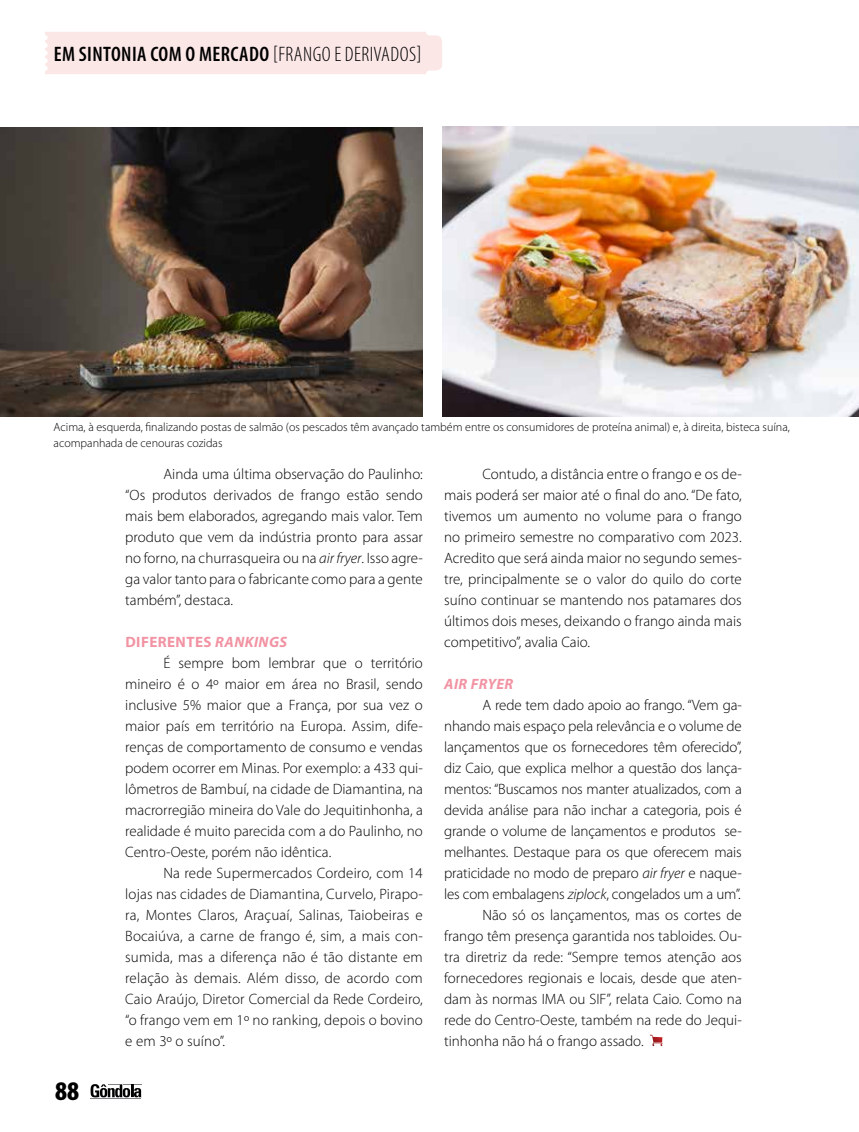
<style>
.page{position:relative;width:859px;height:1132px;background:#fff}
.page>*{position:absolute;margin:0;border:0;box-sizing:border-box;transform-origin:0 0}
.t1{font:900 condensed 27px "Myriad Pro";color:#000}
.t2{font:600 condensed 21px "Myriad Pro";letter-spacing:.02em;color:#000}
.t3{font:300 15px/21px "Myriad Pro";color:#000;text-align:justify}
.t4{font:700 15px "Myriad Pro";letter-spacing:.03em;color:#f293a3}
.t5{font:italic 700 15px "Myriad Pro";letter-spacing:.03em;color:#f293a3}
.t6{font:300 12px/16.5px "Myriad Pro";color:#000}
.s1{font-weight:300}
.s2{font-style:italic}
</style>
<div class="page">
<svg style="left:91px;top:1084px;width:50px;height:13px"></svg>
<hr style="left:91px;top:1097px;width:50px;height:1px;background:#808285">
<div style="left:45px;top:32px;width:397px;height:42px;background:#fce7e7"></div>
<svg style="left:650px;top:1034px;width:13px;height:11px"></svg>
<img style="left:0;top:127px;width:423px;height:289px">
<img style="left:442px;top:126px;width:417px;height:290px">
<h2 class="t2" style="left:54px;top:41px;width:370px">EM SINTONIA COM O MERCADO <span class="s1">[FRANGO E DERIVADOS]</span></h2>
<p class="t6" style="left:54px;top:418px;width:738px">Acima, à esquerda, finalizando postas de salmão (os pescados têm avançado também entre os consumidores de proteína animal) e, à direita, bisteca suína, acompanhada de cenouras cozidas</p>
<h1 class="t1" style="left:55px;top:1073px;width:25px">88</h1>
<p class="t3" style="left:125px;top:463px;width:299px;text-indent:38px">Ainda uma última observação do Paulinho: “Os produtos derivados de frango estão sendo mais bem elaborados, agregando mais valor. Tem produto que vem da indústria pronto para assar no forno, na churrasqueira ou na <span class="s2">air fryer</span>. Isso agre&shy;ga valor tanto para o fabricante como para a gente também”, destaca.</p>
<p class="t4" style="left:125px;top:631px;width:163px">DIFERENTES <span class="s2">RANKINGS</span></p>
<p class="t3" style="left:163px;top:652px;width:261px">É sempre bom lembrar que o território</p>
<p class="t3" style="left:125px;top:673px;width:299px">mineiro é o 4º maior em área no Brasil, sendo</p>
<p class="t3" style="left:125px;top:694px;width:299px">inclusive 5% maior que a França, por sua vez o</p>
<p class="t3" style="left:125px;top:715px;width:299px">maior país em território na Europa. Assim, dife-</p>
<p class="t3" style="left:125px;top:736px;width:299px">renças de comportamento de consumo e vendas</p>
<p class="t3" style="left:125px;top:757px;width:299px">podem ocorrer em Minas. Por exemplo: a 433 qui-</p>
<p class="t3" style="left:125px;top:778px;width:299px">lômetros de Bambuí, na cidade de Diamantina, na</p>
<p class="t3" style="left:125px;top:799px;width:299px">macrorregião mineira do Vale do Jequitinhonha, a</p>
<p class="t3" style="left:125px;top:820px;width:299px">realidade é muito parecida com a do Paulinho, no</p>
<p class="t3" style="left:125px;top:841px;width:208px">Centro-Oeste, porém não idêntica.</p>
<p class="t3" style="left:163px;top:862px;width:261px">Na rede Supermercados Cordeiro, com 14</p>
<p class="t3" style="left:125px;top:883px;width:299px">lojas nas cidades de Diamantina, Curvelo, Pirapo-</p>
<p class="t3" style="left:125px;top:904px;width:299px">ra, Montes Claros, Araçuaí, Salinas, Taiobeiras e</p>
<p class="t3" style="left:125px;top:925px;width:299px">Bocaiúva, a carne de frango é, sim, a mais con-</p>
<p class="t3" style="left:125px;top:946px;width:299px">sumida, mas a diferença não é tão distante em</p>
<p class="t3" style="left:125px;top:967px;width:299px">relação às demais. Além disso, de acordo com</p>
<p class="t3" style="left:125px;top:988px;width:299px">Caio Araújo, Diretor Comercial da Rede Cordeiro,</p>
<p class="t3" style="left:125px;top:1009px;width:299px">“o frango vem em 1º no ranking, depois o bovino</p>
<p class="t3" style="left:125px;top:1030px;width:101px">e em 3º o suíno”.</p>
<p class="t3" style="left:444px;top:463px;width:299px;text-indent:38px">Contudo, a distância entre o frango e os de&shy;mais poderá ser maior até o final do ano. “De fato, tivemos um aumento no volume para o frango no primeiro semestre no comparativo com 2023.<br>Acredito que será ainda maior no segundo semes&shy;tre, principalmente se o valor do quilo do corte suíno continuar se mantendo nos patamares dos últimos dois meses, deixando o frango ainda mais competitivo”, avalia Caio.</p>
<p class="t5" style="left:444px;top:673px;width:71px">AIR FRYER</p>
<p class="t3" style="left:482px;top:694px;width:261px">A rede tem dado apoio ao frango. “Vem ga-</p>
<p class="t3" style="left:444px;top:715px;width:299px">nhando mais espaço pela relevância e o volume de</p>
<p class="t3" style="left:444px;top:736px;width:299px">lançamentos que os fornecedores têm oferecido”,</p>
<p class="t3" style="left:444px;top:757px;width:299px">diz Caio, que explica melhor a questão dos lança-</p>
<p class="t3" style="left:444px;top:778px;width:299px">mentos: “Buscamos nos manter atualizados, com a</p>
<p class="t3" style="left:444px;top:799px;width:299px">devida análise para não inchar a categoria, pois é</p>
<p class="t3" style="left:444px;top:820px;width:299px">grande o volume de lançamentos e produtos se-</p>
<p class="t3" style="left:444px;top:841px;width:299px">melhantes. Destaque para os que oferecem mais</p>
<p class="t3" style="left:444px;top:862px;width:299px">praticidade no modo de preparo <span class="s2">air fryer</span> e naque-</p>
<p class="t3" style="left:444px;top:883px;width:298px">les com embalagens <span class="s2">ziplock</span>, congelados um a um”.</p>
<p class="t3" style="left:482px;top:904px;width:261px">Não só os lançamentos, mas os cortes de</p>
<p class="t3" style="left:444px;top:925px;width:299px">frango têm presença garantida nos tabloides. Ou-</p>
<p class="t3" style="left:444px;top:946px;width:299px">tra diretriz da rede: “Sempre temos atenção aos</p>
<p class="t3" style="left:444px;top:967px;width:299px">fornecedores regionais e locais, desde que aten-</p>
<p class="t3" style="left:444px;top:988px;width:299px">dam às normas IMA ou SIF”, relata Caio. Como na</p>
<p class="t3" style="left:444px;top:1009px;width:299px">rede do Centro-Oeste, também na rede do Jequi-</p>
<p class="t3" style="left:444px;top:1030px;width:201px">tinhonha não há o frango assado.</p>
</div>
